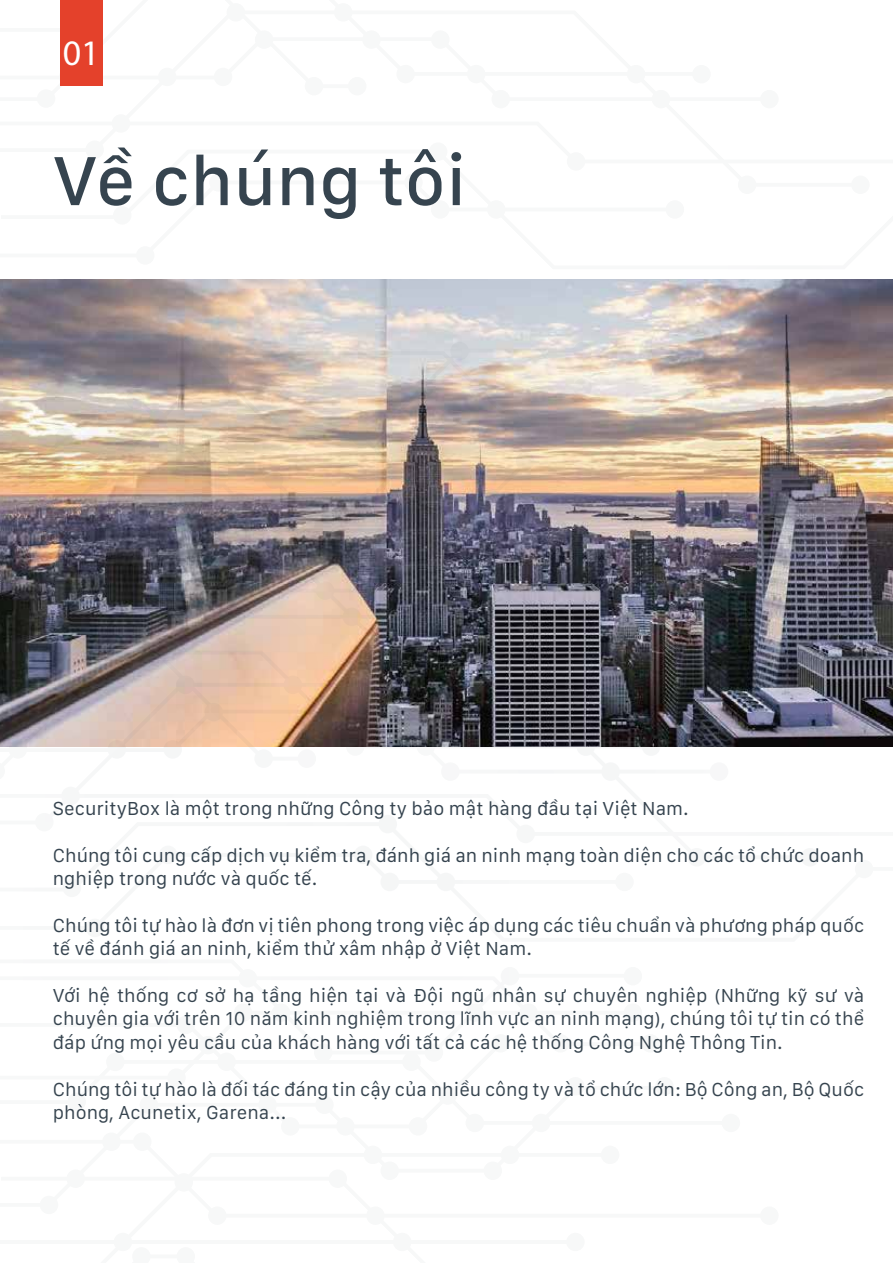
<style>
.page{position:relative;width:893px;height:1263px;background:#fff}
.page>*{position:absolute;margin:0;border:0;box-sizing:border-box;transform-origin:0 0}
.t1{font:500 72px "San Francisco Text";color:#36444f}
.t2{font:36px "Myriad Pro";color:#fff}
.t3{font:19.5px/23.4px "San Francisco Text";color:#36444f}
</style>
<div class="page">
<img style="left:79px;top:279px;width:814px;height:94px">
<img style="left:0;top:671px;width:710px;height:76px">
<img style="left:0;top:334px;width:839px;height:337px">
<img style="left:323px;top:425px;width:237px;height:237px;border-radius:50%">
<svg style="left:468px;top:630px;width:237px;height:237px"></svg>
<div style="left:77px;top:720px;width:237px;height:237px;background:#fff;border-radius:50%"></div>
<img style="left:49px;top:373px;width:237px;height:238px;border-radius:50%">
<img style="left:224px;top:301px;width:237px;height:237px;border-radius:50%">
<svg style="left:728px;top:259px;width:123px;height:122px;background:#948a92"></svg>
<svg style="left:537px;top:500px;width:122px;height:122px;background:#64626f"></svg>
<svg style="left:196px;top:610px;width:122px;height:122px;background:#e6c2a9"></svg>
<div style="left:496px;top:751px;width:59px;height:59px;background:#fff;border-radius:50%"></div>
<svg style="left:361px;top:585px;width:59px;height:59px;background:#696368"></svg>
<svg style="left:619px;top:479px;width:58px;height:59px;background:#ac9892"></svg>
<svg style="left:198px;top:703px;width:59px;height:59px;fill:#f7c4a1"></svg>
<svg style="left:361px;top:690px;width:59px;height:59px;background:#636068"></svg>
<svg style="left:681px;top:560px;width:58px;height:59px"></svg>
<svg style="left:0;top:279px;width:79px;height:121px;background:#888087"></svg>
<img style="left:710px;top:373px;width:183px;height:374px">
<svg style="left:514px;top:676px;width:145px;height:145px"></svg>
<svg style="left:369px;top:470px;width:145px;height:145px;background:#5c5a68"></svg>
<svg style="left:45px;top:676px;width:145px;height:145px"></svg>
<img style="left:0;top:445px;width:136px;height:145px">
<svg style="left:409px;top:320px;width:145px;height:145px;background:#c3b8b2"></svg>
<div style="left:60px;top:0;width:43px;height:85px;background:#e4412b"></div>
<h2 class="t2" style="left:63px;top:31px;width:38px">01</h2>
<h1 class="t1" style="left:53px;top:135px;width:415px">Về chúng tôi</h1>
<p class="t3" style="left:53px;top:796px;width:637px">SecurityBox là một trong những Công ty bảo mật hàng đầu tại Việt Nam.</p>
<p class="t3" style="left:53px;top:843px;width:813px">Chúng tôi cung cấp dịch vụ kiểm tra, đánh giá an ninh mạng toàn diện cho các tổ chức doanh nghiệp trong nước và quốc tế.</p>
<p class="t3" style="left:53px;top:913px;width:813px">Chúng tôi tự hào là đơn vị tiên phong trong việc áp dụng các tiêu chuẩn và phương pháp quốc tế về đánh giá an ninh, kiểm thử xâm nhập ở Việt Nam.</p>
<p class="t3" style="left:53px;top:983px;width:813px;text-align:justify">Với hệ thống cơ sở hạ tầng hiện tại và Đội ngũ nhân sự chuyên nghiệp (Những kỹ sư và chuyên gia với trên 10 năm kinh nghiệm trong lĩnh vực an ninh mạng), chúng tôi tự tin có thể đáp ứng mọi yêu cầu của khách hàng với tất cả các hệ thống Công Nghệ Thông Tin.</p>
<p class="t3" style="left:53px;top:1077px;width:813px">Chúng tôi tự hào là đối tác đáng tin cậy của nhiều công ty và tổ chức lớn: Bộ Công an, Bộ Quốc phòng, Acunetix, Garena...</p>
</div>
